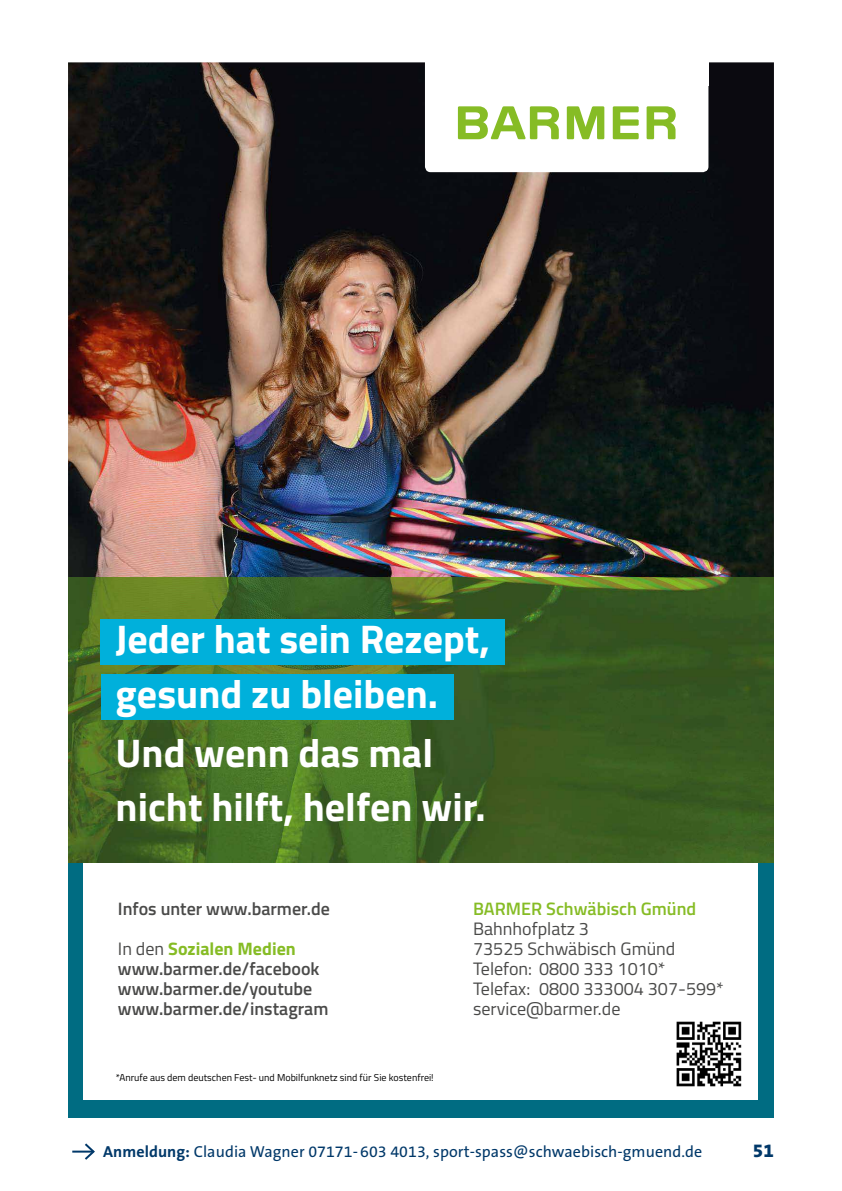
<style>
.page{position:relative;width:842px;height:1191px;background:#fff}
.page>*{position:absolute;margin:0;border:0;box-sizing:border-box;transform-origin:0 0}
.t1{font:700 40px/54.4px "BGEK Titillium";color:#fff}
.t2{font:800 19px "The Sans B8";color:#003869}
.t3{font:600 18px/20px "BGEK Titillium";color:#4a4a49}
.t4{font:18px/20px "BGEK Titillium";color:#4a4a49}
.t5{font:600 18px "BGEK Titillium";color:#86bc25}
.t6{font:16px "The Sans B5 Plain";letter-spacing:.005em;color:#003869}
.t7{font:10px "BGEK Titillium";color:#000}
.s1{font-weight:400}
.s2{font-weight:700;color:#86bc25}
.s3{font-family:"The Sans B7";font-weight:700}
</style>
<div class="page">
<img style="left:68px;top:62px;width:706px;height:516px">
<div style="left:68px;top:862px;width:706px;height:255px;background:#006c82"></div>
<div style="left:84px;top:862px;width:674px;height:237px;background:#fff"></div>
<img style="left:68px;top:578px;width:706px;height:284px">
<div style="left:101px;top:619px;width:404px;height:46px;background:#00b0db"></div>
<div style="left:101px;top:674px;width:352px;height:45px;background:#00b0db"></div>
<svg style="left:425px;top:62px;width:283px;height:110px"></svg>
<img style="left:676px;top:1021px;width:66px;height:66px">
<hr style="left:72px;top:1150px;width:21px;height:2px;background:#003869">
<svg style="left:83px;top:1143px;width:12px;height:17px"></svg>
<h1 class="t1" style="left:116px;top:610px;width:376px">Jeder hat sein Rezept, gesund zu bleiben.</h1>
<h1 class="t1" style="left:116px;top:723px;width:372px">Und wenn das mal nicht hilft, helfen wir.</h1>
<p class="t3" style="left:118px;top:897px;width:213px">Infos unter www.barmer.de</p>
<p class="t3" style="left:118px;top:937px;width:212px"><span class="s1">In den</span> <span class="s2">Sozialen Medien </span>www.barmer.de/facebook www.barmer.de/youtube www.barmer.de/instagram</p>
<p class="t7" style="left:116px;top:1070px;width:320px">*Anrufe aus dem deutschen Fest- und Mobilfunknetz sind für Sie kostenfrei!</p>
<p class="t5" style="left:473px;top:895px;width:225px">BARMER Schwäbisch Gmünd</p>
<p class="t4" style="left:473px;top:917px;width:252px">Bahnhofplatz 3<br>73525 Schwäbisch Gmünd<br>Telefon: 0800 333 1010*<br>Telefax: 0800 333004 307-599* service@barmer.de</p>
<p class="t6" style="left:103px;top:1143px;width:601px"><span class="s3">Anmeldung:</span> Claudia Wagner 07171-603 4013, sport-spass@schwaebisch-gmuend.de</p>
<p class="t2" style="left:753px;top:1140px;width:22px">51</p>
</div>
